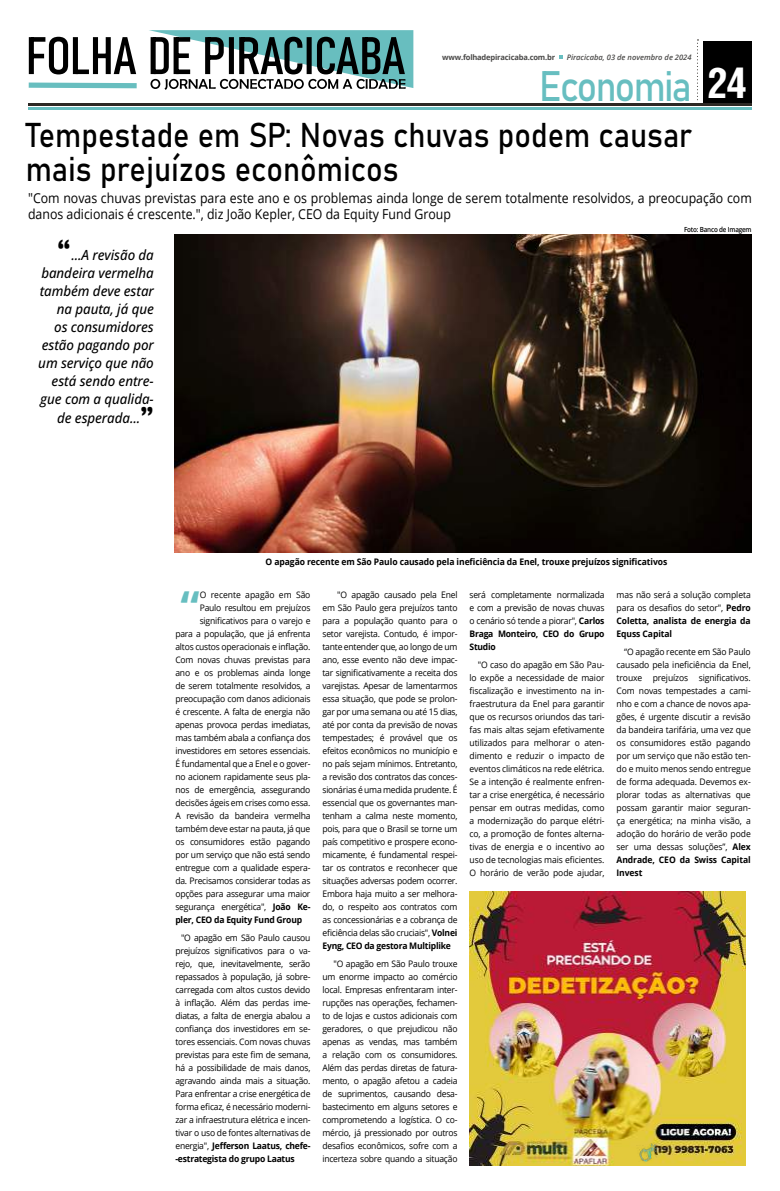
<style>
.page{position:relative;width:780px;height:1191px;background:#fff}
.page>*{position:absolute;margin:0;border:0;box-sizing:border-box;transform-origin:0 0}
.t1{font:700 45.4px "Open Sans";color:#67bec0;scale:.95 1}
.t2{font:42.1px "Bahnschrift";letter-spacing:-.045em;color:#67bec0;scale:.89 1}
.t3{font:34px/34px "Bahnschrift";color:#000;scale:.9 1}
.t4{font:italic 500 14px/18.1px "Open Sans";letter-spacing:-.005em;color:#000;text-align:right;scale:.95 1}
.t5{font:13.7px/15.6px "Open Sans";color:#000;scale:.9 1}
.t6{font:9px/13px "Open Sans";letter-spacing:-.025em;color:#000;text-align:justify;scale:.95 1}
.t7{font:700 9px "Open Sans";letter-spacing:-.01em;color:#000;scale:.95 1}
.t8{font:9px "Open Sans";color:#000;scale:.95 1}
.t9{font:italic 600 7.6px "Open Sans";color:#4a4948}
.t10{font:700 7.6px "Open Sans";letter-spacing:-.025em;color:#4a4948}
.t11{font:600 7px "Open Sans";letter-spacing:-.03em;color:#000;scale:.9 1}
.s1{font-family:"Arena Condensed";font-weight:700;font-size:40.6px;color:#fff}
.s2{font-family:"Britannic";font-weight:700;font-style:normal;font-size:30px}
.s3{font-weight:700}
</style>
<div class="page">
<div style="left:703px;top:41px;width:48px;height:65px;background:#000"></div>
<hr style="left:28px;top:107px;width:723px;height:2px;background:#67bec0">
<hr style="left:28px;top:103px;width:723px;height:3px;background:#2c2824">
<svg style="left:697px;top:39px;width:1px;height:62px"></svg>
<svg style="left:559px;top:55px;width:4px;height:4px"></svg>
<svg style="left:28px;top:30px;width:385px;height:60px"></svg>
<img style="left:174px;top:235px;width:577px;height:317px">
<img style="left:469px;top:891px;width:276px;height:274px">
<img style="left:636px;top:1142px;width:23px;height:21px">
<p class="t10" style="left:442px;top:52px;width:114px">www.folhadepiracicaba.com.br</p>
<p class="t9" style="left:566px;top:52px;width:126px">Piracicaba, 03 de novembro de 2024</p>
<h2 class="t2" style="left:539px;top:54px;width:235px">Economia <span class="s1">24</span></h2>
<h3 class="t3" style="left:26px;top:116px;width:742px">Tempestade em SP: Novas chuvas podem causar mais prejuízos econômicos</h3>
<p class="t11" style="left:684px;top:225px;width:76px">Foto: Banco de Imagem</p>
<h3 class="t5" style="left:28px;top:190px;width:805px">"Com novas chuvas previstas para este ano e os problemas ainda longe de serem totalmente resolvidos, a preocupação com danos adicionais é crescente.", diz João Kepler, CEO da Equity Fund Group</h3>
<h3 class="t4" style="left:38px;top:246px;width:123px"><span class="s2">“</span>...A revisão da bandeira vermelha também deve estar na pauta, já que<br>os consumidores estão pagando por um serviço que não está sendo entre&shy;gue com a qualida&shy;de esperada...<span class="s2">”</span></h3>
<p class="t7" style="left:265px;top:555px;width:424px">O apagão recente em São Paulo causado pela ineficiência da Enel, trouxe prejuízos significativos</p>
<h1 class="t1" style="left:180px;top:575px;width:22px">“</h1>
<p class="t8" style="left:200px;top:588px;width:118px">O recente apagão em São</p>
<p class="t6" style="left:200px;top:600px;width:118px">Paulo resultou em prejuízos</p>
<p class="t6" style="left:200px;top:613px;width:118px">significativos para o varejo e</p>
<p class="t6" style="left:175px;top:626px;width:144px">para a população, que já enfrenta</p>
<p class="t6" style="left:175px;top:639px;width:144px">altos custos operacionais e inflação.</p>
<p class="t6" style="left:175px;top:652px;width:144px">Com novas chuvas previstas para</p>
<p class="t6" style="left:175px;top:665px;width:144px">ano e os problemas ainda longe</p>
<p class="t6" style="left:175px;top:678px;width:144px">de serem totalmente resolvidos, a</p>
<p class="t6" style="left:175px;top:691px;width:144px">preocupação com danos adicionais</p>
<p class="t6" style="left:175px;top:704px;width:144px">é crescente. A falta de energia não</p>
<p class="t6" style="left:175px;top:717px;width:144px">apenas provoca perdas imediatas,</p>
<p class="t6" style="left:175px;top:730px;width:144px">mas também abala a confiança dos</p>
<p class="t6" style="left:175px;top:743px;width:144px">investidores em setores essenciais.</p>
<p class="t6" style="left:175px;top:756px;width:144px">É fundamental que a Enel e o gover-</p>
<p class="t6" style="left:175px;top:769px;width:144px">no acionem rapidamente seus pla-</p>
<p class="t6" style="left:175px;top:782px;width:144px">nos de emergência, assegurando</p>
<p class="t6" style="left:175px;top:795px;width:144px">decisões ágeis em crises como essa.</p>
<p class="t6" style="left:175px;top:808px;width:144px">A revisão da bandeira vermelha</p>
<p class="t6" style="left:175px;top:821px;width:144px">também deve estar na pauta, já que</p>
<p class="t6" style="left:175px;top:834px;width:144px">os consumidores estão pagando</p>
<p class="t6" style="left:175px;top:847px;width:144px">por um serviço que não está sendo</p>
<p class="t6" style="left:175px;top:860px;width:144px">entregue com a qualidade espera-</p>
<p class="t6" style="left:175px;top:873px;width:144px">da. Precisamos considerar todas as</p>
<p class="t6" style="left:175px;top:886px;width:144px">opções para assegurar uma maior</p>
<p class="t6" style="left:175px;top:899px;width:144px">segurança energética", <span class="s3">João Ke-</span></p>
<p class="t7" style="left:175px;top:913px;width:135px">pler, CEO da Equity Fund Group</p>
<p class="t6" style="left:175px;top:931px;width:144px;text-indent:6px">"O apagão em São Paulo causou prejuízos significativos para o va&shy;rejo, que, inevitavelmente, serão repassados à população, já sobre&shy;carregada com altos custos devido à inflação. Além das perdas ime&shy;diatas, a falta de energia abalou a confiança dos investidores em se&shy;tores essenciais. Com novas chuvas previstas para este fim de semana, há a possibilidade de mais danos, agravando ainda mais a situação.<br>Para enfrentar a crise energética de forma eficaz, é necessário moderni&shy;zar a infraestrutura elétrica e incen&shy;tivar o uso de fontes alternativas de energia", <span class="s3">Jefferson Laatus, chefe--estrategista do grupo Laatus</span></p>
<p class="t6" style="left:322px;top:587px;width:144px;text-indent:15px">"O apagão causado pela Enel em São Paulo gera prejuízos tanto para a população quanto para o setor varejista. Contudo, é impor&shy;tante entender que, ao longo de um ano, esse evento não deve impac&shy;tar significativamente a receita dos varejistas. Apesar de lamentarmos essa situação, que pode se prolon&shy;gar por uma semana ou até 15 dias, até por conta da previsão de novas tempestades; é provável que os efeitos econômicos no município e no país sejam mínimos. Entretanto, a revisão dos contratos das conces&shy;sionárias é uma medida prudente. É essencial que os governantes man&shy;tenham a calma neste momento, pois, para que o Brasil se torne um país competitivo e prospere econo&shy;micamente, é fundamental respei&shy;tar os contratos e reconhecer que situações adversas podem ocorrer.<br>Embora haja muito a ser melhora&shy;do, o respeito aos contratos com as concessionárias e a cobrança de eficiência delas são cruciais", <span class="s3">Volnei Eyng, CEO da gestora Multiplike</span></p>
<p class="t6" style="left:322px;top:957px;width:144px;text-indent:11px">"O apagão em São Paulo trouxe um enorme impacto ao comércio local. Empresas enfrentaram inter&shy;rupções nas operações, fechamen&shy;to de lojas e custos adicionais com geradores, o que prejudicou não apenas as vendas, mas também a relação com os consumidores.<br>Além das perdas diretas de fatura&shy;mento, o apagão afetou a cadeia de suprimentos, causando desa&shy;bastecimento em alguns setores e comprometendo a logística. O co&shy;mércio, já pressionado por outros desafios econômicos, sofre com a incerteza sobre quando a situação</p>
<p class="t6" style="left:469px;top:587px;width:144px">será completamente normalizada e com a previsão de novas chuvas o cenário só tende a piorar", <span class="s3">Carlos Braga Monteiro, CEO do Grupo Studio</span></p>
<p class="t6" style="left:469px;top:658px;width:144px;text-indent:8px">"O caso do apagão em São Pau&shy;lo expõe a necessidade de maior fiscalização e investimento na in&shy;fraestrutura da Enel para garantir que os recursos oriundos das tari&shy;fas mais altas sejam efetivamente utilizados para melhorar o aten&shy;dimento e reduzir o impacto de eventos climáticos na rede elétrica.<br>Se a intenção é realmente enfren&shy;tar a crise energética, é necessário pensar em outras medidas, como a modernização do parque elétri&shy;co, a promoção de fontes alterna&shy;tivas de energia e o incentivo ao uso de tecnologias mais eficientes.<br>O horário de verão pode ajudar,</p>
<p class="t6" style="left:616px;top:587px;width:143px">mas não será a solução completa para os desafios do setor", <span class="s3">Pedro Coletta, analista de energia da Equss Capital</span></p>
<p class="t6" style="left:616px;top:645px;width:143px;text-indent:8px">“O apagão recente em São Paulo causado pela ineficiência da Enel, trouxe prejuízos significativos.<br>Com novas tempestades a cami&shy;nho e com a chance de novos apa&shy;gões, é urgente discutir a revisão da bandeira tarifária, uma vez que os consumidores estão pagando por um serviço que não estão ten&shy;do e muito menos sendo entregue de forma adequada. Devemos ex&shy;plorar todas as alternativas que possam garantir maior seguran&shy;ça energética; na minha visão, a adoção do horário de verão pode ser uma dessas soluções”, <span class="s3">Alex Andrade, CEO da Swiss Capital Invest</span></p>
</div>
